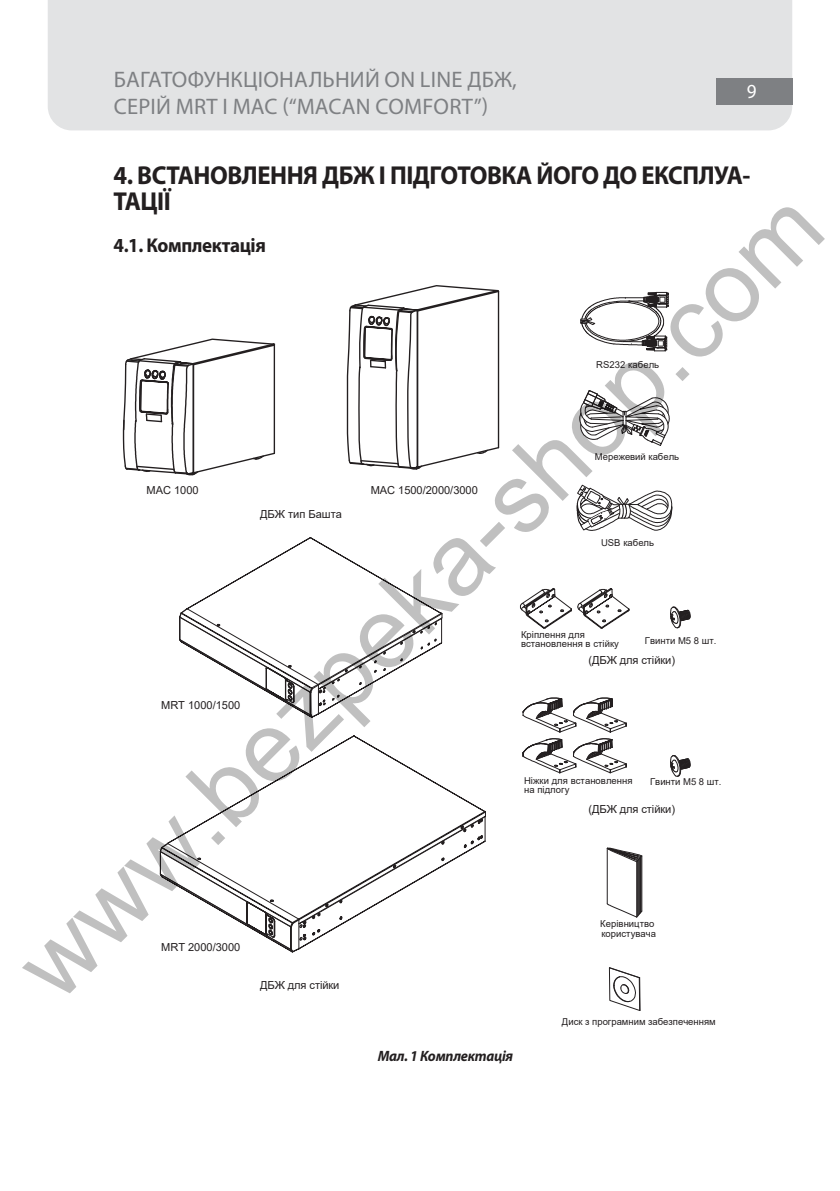
<style>
.page{position:relative;width:840px;height:1191px;background:#fff}
.page>*{position:absolute;margin:0;border:0;box-sizing:border-box;transform-origin:0 0}
.t1{font:100px "Arial";color:rgb(0 0 0/.25)}
.t2{font:700 26px/26px "Myriad Pro";letter-spacing:-.02em;color:#231f20;scale:.95 1}
.t3{font:22.6px/27px "Myriad Pro";letter-spacing:.01em;color:#7e8083}
.t4{font:700 20px "Myriad Pro";letter-spacing:-.02em;color:#231f20;scale:.95 1}
.t5{font:20px "Myriad Pro";color:#fff;scale:.95 1}
.t6{font:italic 700 15px "Myriad Pro";letter-spacing:-.02em;color:#231f20;scale:.95 1}
.t7{font:11px "Arial";color:#231f20}
.t8{font:9.4px/9.4px "Arial";letter-spacing:.005em;color:#231f20}
</style>
<div class="page">
<div style="left:48px;top:0;width:743px;height:130px;background:#e2e3e4"></div>
<div style="left:715px;top:79px;width:76px;height:26px;background:#7e8083"></div>
<svg style="left:122px;top:338px;width:154px;height:138px"></svg>
<svg style="left:346px;top:285px;width:154px;height:185px"></svg>
<svg style="left:579px;top:390px;width:90px;height:56px"></svg>
<svg style="left:580px;top:292px;width:88px;height:59px"></svg>
<svg style="left:576px;top:484px;width:96px;height:47px"></svg>
<svg style="left:520px;top:588px;width:109px;height:41px"></svg>
<svg style="left:179px;top:537px;width:263px;height:181px"></svg>
<svg style="left:159px;top:735px;width:327px;height:217px"></svg>
<svg style="left:522px;top:697px;width:120px;height:314px"></svg>
<svg style="left:670px;top:606px;width:20px;height:22px"></svg>
<svg style="left:670px;top:755px;width:20px;height:22px"></svg>
<h3 class="t3" style="left:114px;top:65px;width:404px">БАГАТОФУНКЦІОНАЛЬНИЙ ON LINE ДБЖ,<br>CЕРІЙ MRT І MAC (“MACAN COMFORT”)</h3>
<h3 class="t5" style="left:746px;top:79px;width:12px">9</h3>
<h2 class="t2" style="left:113px;top:161px;width:671px">4. ВСТАНОВЛЕННЯ ДБЖ І ПІДГОТОВКА ЙОГО ДО ЕКСПЛУА-<br>ТАЦІЇ</h2>
<h3 class="t4" style="left:113px;top:232px;width:162px">4.1. Комплектація</h3>
<h1 class="t1" style="left:-15px;top:931px;width:1091px;rotate:-45deg">www.bezpeka-shop.com</h1>
<p class="t8" style="left:596px;top:360px;width:64px">RS232 кабель</p>
<p class="t8" style="left:594px;top:452px;width:86px">Мережевий кабель</p>
<p class="t7" style="left:146px;top:482px;width:54px">MAC 1000</p>
<p class="t7" style="left:370px;top:482px;width:109px">MAC 1500/2000/3000</p>
<p class="t7" style="left:260px;top:507px;width:83px">ДБЖ тип Башта</p>
<p class="t8" style="left:600px;top:538px;width:55px">USB кабель</p>
<p class="t8" style="left:520px;top:630px;width:99px">Кріплення для встановлення в стійку</p>
<p class="t8" style="left:644px;top:636px;width:73px">Гвинти М5 8 шт.</p>
<p class="t7" style="left:588px;top:652px;width:88px">(ДБЖ для стійки)</p>
<p class="t7" style="left:161px;top:697px;width:81px">MRT 1000/1500</p>
<p class="t8" style="left:524px;top:775px;width:110px">Ніжки для встановлення на підлогу</p>
<p class="t7" style="left:588px;top:801px;width:88px">(ДБЖ для стійки)</p>
<p class="t8" style="left:649px;top:777px;width:73px">Гвинти М5 8 шт.</p>
<p class="t8" style="left:600px;top:919px;width:57px">Керівництво користувача</p>
<p class="t7" style="left:161px;top:939px;width:81px">MRT 2000/3000</p>
<p class="t7" style="left:260px;top:977px;width:81px">ДБЖ для стійки</p>
<h3 class="t6" style="left:377px;top:1046px;width:144px">Мал. 1 Комплектація</h3>
<p class="t8" style="left:561px;top:1017px;width:155px">Диск з програмним забезпеченням</p>
</div>
